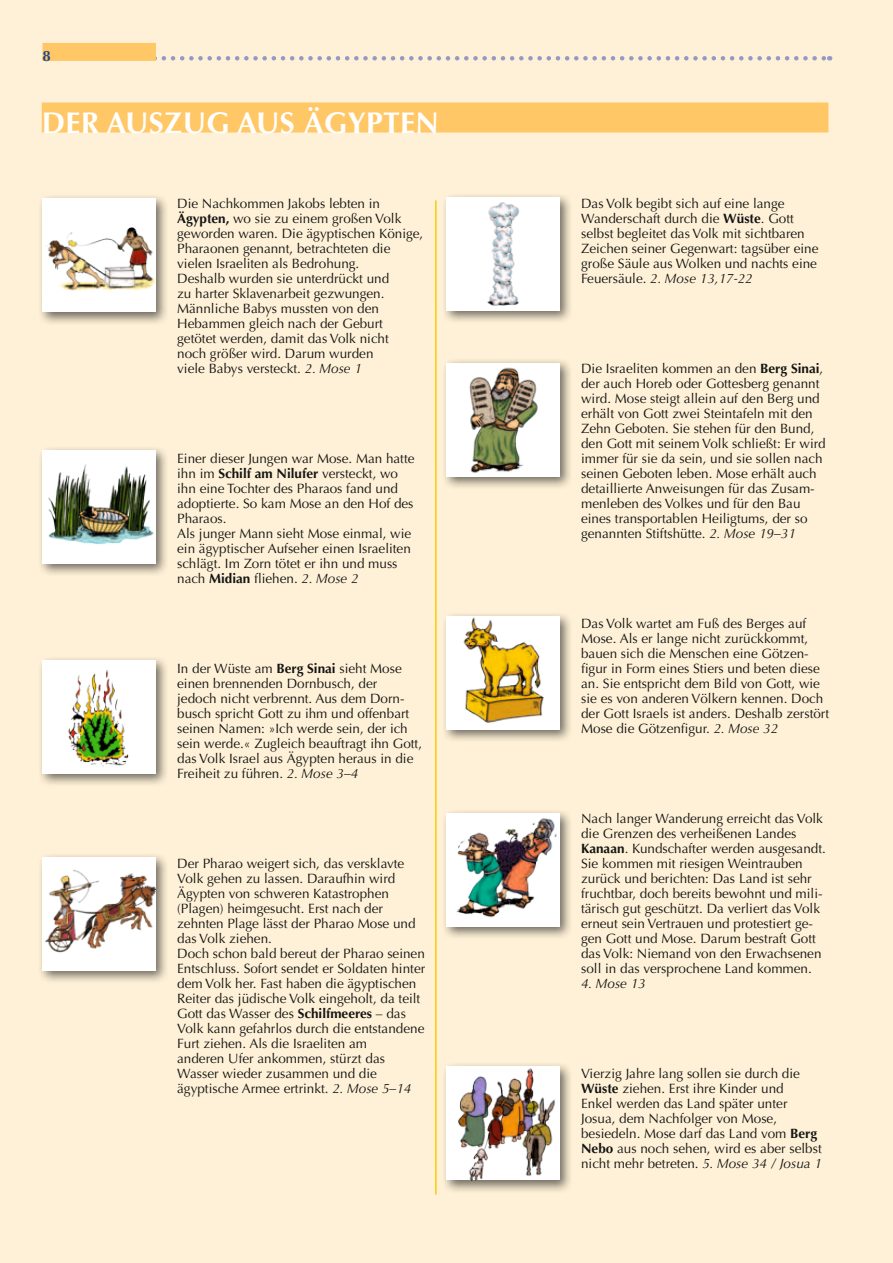
<style>
.page{position:relative;width:893px;height:1263px;background:#fff1d7}
.page>*{position:absolute;margin:0;border:0;box-sizing:border-box;transform-origin:0 0}
.t1{font:700 30px "Optima LT";letter-spacing:.01em;color:#fff}
.t2{font:700 15px "Optima LT";color:#214788}
.t3{font:13.5px/15px "Optima LT";color:#131413}
.t4{font:italic 13.5px "Optima LT";color:#131413}
.s1{font-weight:700}
.s2{font-style:italic}
</style>
<div class="page">
<svg style="left:156px;top:56px;width:674px;height:5px"></svg>
<div style="left:43px;top:43px;width:113px;height:18px;background:#ffc766"></div>
<div style="left:42px;top:103px;width:786px;height:30px;background:#ffc766"></div>
<div style="left:38px;top:194px;width:132px;height:132px;background:#131413;opacity:.6"></div>
<div style="left:43px;top:199px;width:113px;height:113px;background:#fff"></div>
<img style="left:47px;top:227px;width:109px;height:64px">
<div style="left:442px;top:808px;width:131px;height:132px;background:#131413;opacity:.6"></div>
<div style="left:446px;top:813px;width:114px;height:114px;background:#fff"></div>
<img style="left:456px;top:818px;width:101px;height:100px">
<div style="left:38px;top:852px;width:132px;height:132px;background:#131413;opacity:.6"></div>
<div style="left:43px;top:857px;width:113px;height:113px;background:#fff"></div>
<img style="left:45px;top:870px;width:111px;height:83px">
<div style="left:442px;top:193px;width:131px;height:132px;background:#131413;opacity:.6"></div>
<div style="left:446px;top:198px;width:114px;height:113px;background:#fff"></div>
<img style="left:487px;top:202px;width:32px;height:104px">
<div style="left:38px;top:446px;width:132px;height:131px;background:#131413;opacity:.6"></div>
<div style="left:43px;top:450px;width:113px;height:114px;background:#fff"></div>
<img style="left:48px;top:464px;width:106px;height:81px">
<div style="left:442px;top:358px;width:131px;height:132px;background:#131413;opacity:.6"></div>
<div style="left:446px;top:363px;width:114px;height:113px;background:#fff"></div>
<img style="left:469px;top:367px;width:69px;height:106px">
<div style="left:442px;top:612px;width:131px;height:132px;background:#131413;opacity:.6"></div>
<div style="left:446px;top:617px;width:114px;height:113px;background:#fff"></div>
<img style="left:463px;top:617px;width:81px;height:106px">
<div style="left:38px;top:655px;width:132px;height:132px;background:#131413;opacity:.6"></div>
<div style="left:43px;top:660px;width:113px;height:114px;background:#fff"></div>
<img style="left:68px;top:670px;width:61px;height:97px">
<div style="left:442px;top:1062px;width:131px;height:132px;background:#131413;opacity:.6"></div>
<img style="left:446px;top:1067px;width:114px;height:113px">
<hr style="left:435px;top:200px;width:2px;height:994px;background:#fdc900">
<p class="t2" style="left:43px;top:47px;width:10px">8</p>
<h1 class="t1" style="left:42px;top:105px;width:386px">Der Auszug aus Ägypten</h1>
<p class="t3" style="left:177px;top:196px;width:248px">Die Nachkommen Jakobs lebten in <span class="s1">Ägypten,</span> wo sie zu einem großen Volk geworden waren. Die ägyptischen Könige, Pharaonen genannt, betrachteten die vielen Israeliten als Bedrohung.<br>Deshalb wurden sie unterdrückt und<br>zu harter Sklavenarbeit gezwungen.<br>Männliche Babys mussten von den Hebammen gleich nach der Geburt getötet werden, damit das Volk nicht<br>noch größer wird. Darum wurden<br>viele Babys versteckt. <span class="s2">2. Mose 1</span></p>
<p class="t3" style="left:177px;top:451px;width:239px">Einer dieser Jungen war Mose. Man hatte ihn im <span class="s1">Schilf am Nilufer</span> versteckt, wo ihn eine Tochter des Pharaos fand und adoptierte. So kam Mose an den Hof des Pharaos.<br>Als junger Mann sieht Mose einmal, wie ein ägyptischer Aufseher einen Israeliten schlägt. Im Zorn tötet er ihn und muss nach <span class="s1">Midian</span> fliehen. <span class="s2">2. Mose 2</span></p>
<p class="t3" style="left:177px;top:661px;width:246px">In der Wüste am <span class="s1">Berg Sinai</span> sieht Mose einen brennenden Dornbusch, der<br>jedoch nicht verbrennt. Aus dem Dorn&shy;busch spricht Gott zu ihm und offenbart seinen Namen: »Ich werde sein, der ich sein werde.« Zugleich beauftragt ihn Gott, das Volk Israel aus Ägypten heraus in die Freiheit zu führen. <span class="s2">2. Mose 3–4</span></p>
<p class="t3" style="left:177px;top:856px;width:250px">Der Pharao weigert sich, das versklavte Volk gehen zu lassen. Daraufhin wird Ägypten von schweren Katastrophen (Plagen) heimgesucht. Erst nach der zehnten Plage lässt der Pharao Mose und das Volk ziehen.<br>Doch schon bald bereut der Pharao seinen Entschluss. Sofort sendet er Soldaten hinter dem Volk her. Fast haben die ägyptischen Reiter das jüdische Volk eingeholt, da teilt Gott das Wasser des <span class="s1">Schilfmeeres</span> – das Volk kann gefahrlos durch die entstandene Furt ziehen. Als die Israeliten am<br>anderen Ufer ankommen, stürzt das Wasser wieder zusammen und die ägyptische Armee ertrinkt. <span class="s2">2. Mose 5–14</span></p>
<p class="t3" style="left:581px;top:196px;width:239px">Das Volk begibt sich auf eine lange Wanderschaft durch die <span class="s1">Wüste</span>. Gott selbst begleitet das Volk mit sichtbaren Zeichen seiner Gegenwart: tagsüber eine große Säule aus Wolken und nachts eine Feuersäule. <span class="s2">2. Mose 13,17-22</span></p>
<p class="t3" style="left:581px;top:361px;width:246px">Die Israeliten kommen an den <span class="s1">Berg Sinai</span>, der auch Horeb oder Gottesberg genannt wird. Mose steigt allein auf den Berg und erhält von Gott zwei Steintafeln mit den Zehn Geboten. Sie stehen für den Bund, den Gott mit seinem Volk schließt: Er wird immer für sie da sein, und sie sollen nach seinen Geboten leben. Mose erhält auch detaillierte Anweisungen für das Zusam&shy;menleben des Volkes und für den Bau eines transportablen Heiligtums, der so genannten Stiftshütte. <span class="s2">2. Mose 19–31</span></p>
<p class="t3" style="left:581px;top:616px;width:250px">Das Volk wartet am Fuß des Berges auf Mose. Als er lange nicht zurückkommt, bauen sich die Menschen eine Götzen&shy;figur in Form eines Stiers und beten diese an. Sie entspricht dem Bild von Gott, wie sie es von anderen Völkern kennen. Doch der Gott Israels ist anders. Deshalb zerstört Mose die Götzenfigur. <span class="s2">2. Mose 32</span></p>
<p class="t3" style="left:581px;top:811px;width:246px">Nach langer Wanderung erreicht das Volk die Grenzen des verheißenen Landes <span class="s1">Kanaan</span>. Kundschafter werden ausgesandt.<br>Sie kommen mit riesigen Weintrauben zurück und berichten: Das Land ist sehr fruchtbar, doch bereits bewohnt und mili&shy;tärisch gut geschützt. Da verliert das Volk erneut sein Vertrauen und protestiert ge&shy;gen Gott und Mose. Darum bestraft Gott das Volk: Niemand von den Erwachsenen soll in das versprochene Land kommen.</p>
<p class="t4" style="left:581px;top:975px;width:66px">4. Mose 13</p>
<p class="t3" style="left:581px;top:1066px;width:242px">Vierzig Jahre lang sollen sie durch die <span class="s1">Wüste</span> ziehen. Erst ihre Kinder und<br>Enkel werden das Land später unter Josua, dem Nachfolger von Mose, besiedeln. Mose darf das Land vom <span class="s1">Berg Nebo</span> aus noch sehen, wird es aber selbst nicht mehr betreten. <span class="s2">5. Mose 34 / Josua 1</span></p>
</div>
